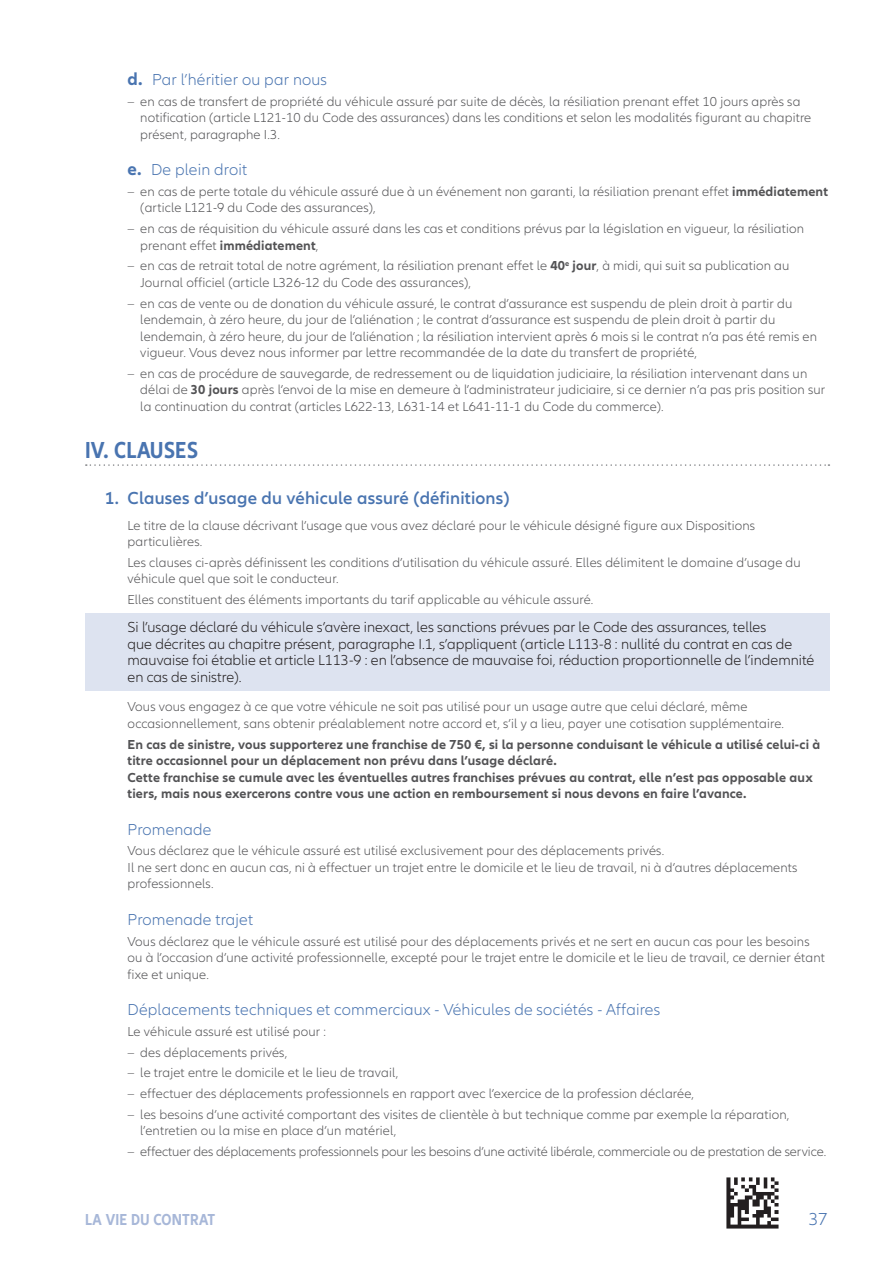
<style>
.page{position:relative;width:893px;height:1263px;background:#fff}
.page>*{position:absolute;margin:0;border:0;box-sizing:border-box;transform-origin:0 0}
.t1{font:700 condensed 24px "Allianz Neo";letter-spacing:.01em;color:#4974b0}
.t2{font:600 18px "Allianz Neo";letter-spacing:.01em;color:#4974b0}
.t3{font:300 18px "Allianz Neo";color:#4974b0}
.t4{font:300 16.5px "Allianz Neo";letter-spacing:.01em;color:#4974b0}
.t5{font:700 condensed 16.5px "Allianz Neo";letter-spacing:.01em;color:#a7b7d8}
.t6{font:300 15px/16.5px "Allianz Neo";color:#231f20}
.t7{font:300 13.5px/16.5px "Allianz Neo";letter-spacing:.01em;color:#535355}
.t8{font:700 13.5px/16.5px "Allianz Neo";letter-spacing:.01em;color:#535355}
.t9{font:300 13.5px "Allianz Neo";letter-spacing:-.01em;color:#535355}
.s1{font-weight:700;font-size:18px}
.s2{font-size:13.95px}
.s3{font-weight:700}
</style>
<div class="page">
<img style="left:727px;top:1178px;width:51px;height:51px">
<svg style="left:86px;top:464px;width:743px;height:2px"></svg>
<div style="left:85px;top:612px;width:744px;height:78px;background:#dde3f0"></div>
<p class="t4" style="left:128px;top:70px;width:201px"><span class="s1">d.</span> Par l’héritier ou par nous</p>
<p class="t7" style="left:140px;top:93px;width:672px;text-indent:-13px"><span class="s2">–</span> en cas de transfert de propriété du véhicule assuré par suite de décès, la résiliation prenant effet 10 jours après sa notification (article L121-10 du Code des assurances) dans les conditions et selon les modalités figurant au chapitre présent, paragraphe I.3.</p>
<p class="t4" style="left:128px;top:160px;width:121px"><span class="s1">e.</span> De plein droit</p>
<p class="t7" style="left:140px;top:184px;width:689px;text-indent:-13px"><span class="s2">–</span> en cas de perte totale du véhicule assuré due à un événement non garanti, la résiliation prenant effet <span class="s3">immédiatement </span>(article L121-9 du Code des assurances),</p>
<p class="t7" style="left:140px;top:221px;width:665px;text-indent:-13px"><span class="s2">–</span> en cas de réquisition du véhicule assuré dans les cas et conditions prévus par la législation en vigueur, la résiliation prenant effet <span class="s3">immédiatement</span>,</p>
<p class="t7" style="left:140px;top:258px;width:651px;text-indent:-13px"><span class="s2">–</span> en cas de retrait total de notre agrément, la résiliation prenant effet le <span class="s3">40</span><sup>e</sup> <span class="s3">jour</span>, à midi, qui suit sa publication au<br>Journal officiel (article L326-12 du Code des assurances),</p>
<p class="t7" style="left:140px;top:295px;width:678px;text-indent:-13px"><span class="s2">–</span> en cas de vente ou de donation du véhicule assuré, le contrat d’assurance est suspendu de plein droit à partir du lendemain, à zéro heure, du jour de l’aliénation ; le contrat d’assurance est suspendu de plein droit à partir du lendemain, à zéro heure, du jour de l’aliénation ; la résiliation intervient après 6 mois si le contrat n’a pas été remis en vigueur. Vous devez nous informer par lettre recommandée de la date du transfert de propriété,</p>
<p class="t7" style="left:140px;top:366px;width:686px;text-indent:-13px"><span class="s2">–</span> en cas de procédure de sauvegarde, de redressement ou de liquidation judiciaire, la résiliation intervenant dans un délai de <span class="s3">30 jours</span> après l’envoi de la mise en demeure à l’administrateur judiciaire, si ce dernier n’a pas pris position sur la continuation du contrat (articles L622-13, L631-14 et L641-11-1 du Code du commerce).</p>
<h1 class="t1" style="left:85px;top:436px;width:115px">IV. CLAUSES</h1>
<h2 class="t2" style="left:105px;top:488px;width:406px">1. Clauses d’usage du véhicule assuré (définitions)</h2>
<p class="t7" style="left:128px;top:517px;width:629px">Le titre de la clause décrivant l’usage que vous avez déclaré pour le véhicule désigné figure aux Dispositions particulières.</p>
<p class="t7" style="left:128px;top:554px;width:675px">Les clauses ci‑après définissent les conditions d’utilisation du véhicule assuré. Elles délimitent le domaine d’usage du véhicule quel que soit le conducteur.</p>
<p class="t7" style="left:128px;top:592px;width:467px">Elles constituent des éléments importants du tarif applicable au véhicule assuré.</p>
<p class="t6" style="left:128px;top:620px;width:688px">Si l’usage déclaré du véhicule s’avère inexact, les sanctions prévues par le Code des assurances, telles<br>que décrites au chapitre présent, paragraphe I.1, s’appliquent (article L113-8 : nullité du contrat en cas de mauvaise foi établie et article L113-9 : en l’absence de mauvaise foi, réduction proportionnelle de l’indemnité en cas de sinistre).</p>
<p class="t7" style="left:128px;top:699px;width:658px">Vous vous engagez à ce que votre véhicule ne soit pas utilisé pour un usage autre que celui déclaré, même occasionnellement, sans obtenir préalablement notre accord et, s’il y a lieu, payer une cotisation supplémentaire.</p>
<p class="t8" style="left:128px;top:736px;width:694px">En cas de sinistre, vous supporterez une franchise de 750 €, si la personne conduisant le véhicule a utilisé celui‑ci à titre occasionnel pour un déplacement non prévu dans l’usage déclaré.<br>Cette franchise se cumule avec les éventuelles autres franchises prévues au contrat, elle n’est pas opposable aux tiers, mais nous exercerons contre vous une action en remboursement si nous devons en faire l’avance.</p>
<p class="t4" style="left:128px;top:820px;width:86px">Promenade</p>
<p class="t7" style="left:128px;top:843px;width:671px">Vous déclarez que le véhicule assuré est utilisé exclusivement pour des déplacements privés.<br>Il ne sert donc en aucun cas, ni à effectuer un trajet entre le domicile et le lieu de travail, ni à d’autres déplacements professionnels.</p>
<p class="t4" style="left:128px;top:910px;width:127px">Promenade trajet</p>
<p class="t7" style="left:128px;top:933px;width:699px">Vous déclarez que le véhicule assuré est utilisé pour des déplacements privés et ne sert en aucun cas pour les besoins ou à l’occasion d’une activité professionnelle, excepté pour le trajet entre le domicile et le lieu de travail, ce dernier étant fixe et unique.</p>
<p class="t4" style="left:128px;top:1000px;width:534px">Déplacements techniques et commerciaux - Véhicules de sociétés - Affaires</p>
<p class="t7" style="left:128px;top:1023px;width:200px">Le véhicule assuré est utilisé pour :</p>
<p class="t7" style="left:128px;top:1044px;width:161px"><span class="s2">–</span> des déplacements privés,</p>
<p class="t7" style="left:128px;top:1065px;width:272px"><span class="s2">–</span> le trajet entre le domicile et le lieu de travail,</p>
<p class="t7" style="left:128px;top:1086px;width:568px"><span class="s2">–</span> effectuer des déplacements professionnels en rapport avec l’exercice de la profession déclarée,</p>
<p class="t7" style="left:140px;top:1106px;width:651px;text-indent:-13px"><span class="s2">–</span> les besoins d’une activité comportant des visites de clientèle à but technique comme par exemple la réparation, l’entretien ou la mise en place d’un matériel,</p>
<p class="t9" style="left:128px;top:1144px;width:700px"><span class="s2">–</span> effectuer des déplacements professionnels pour les besoins d’une activité libérale, commerciale ou de prestation de service.</p>
<p class="t5" style="left:85px;top:1210px;width:132px">LA VIE DU CONTRAT</p>
<h2 class="t3" style="left:809px;top:1208px;width:20px">37</h2>
</div>
